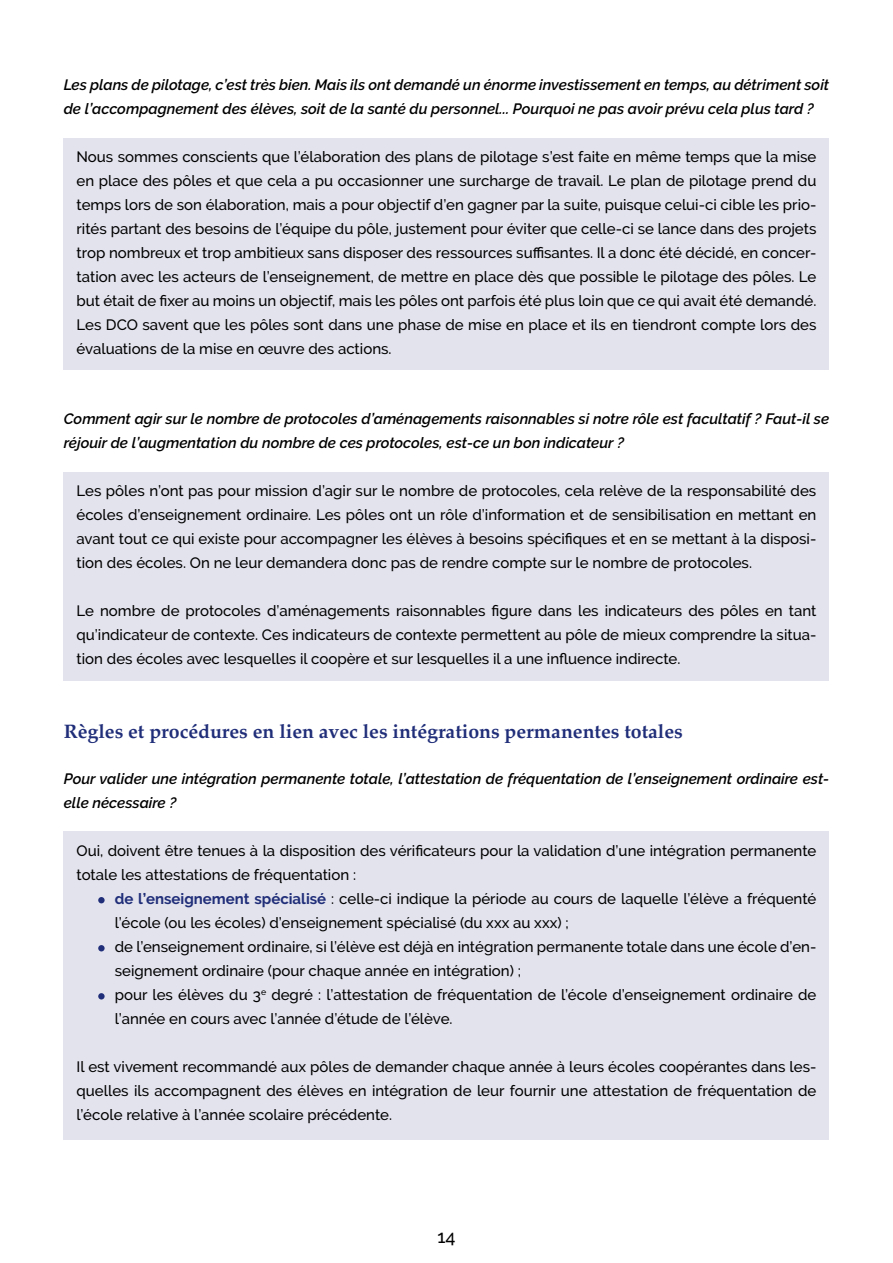
<style>
.page{position:relative;width:893px;height:1263px;background:#fff}
.page>*{position:absolute;margin:0;border:0;box-sizing:border-box;transform-origin:0 0}
.t1{font:700 19.5px "Palatino";color:#202e79}
.t2{font:500 18px "Raleway";color:#000}
.t3{font:500 15px/24px "Raleway";color:#000;text-align:justify}
.t4{font:italic 600 15px/24px "Raleway";color:#000}
.s1{font-weight:700;color:#202e79}
</style>
<div class="page">
<div style="left:64px;top:138px;width:765px;height:232px;background:#e2e3ed"></div>
<div style="left:64px;top:831px;width:765px;height:309px;background:#e2e3ed"></div>
<div style="left:64px;top:472px;width:765px;height:208px;background:#e2e3ed"></div>
<div style="left:98px;top:897px;width:7px;height:6px;background:#202e79;border-radius:50%"></div>
<div style="left:98px;top:945px;width:7px;height:6px;background:#202e79;border-radius:50%"></div>
<div style="left:98px;top:993px;width:7px;height:6px;background:#202e79;border-radius:50%"></div>
<p class="t4" style="left:64px;top:72px;width:767px">Les plans de pilotage, c’est très bien. Mais ils ont demandé un énorme investissement en temps, au détriment soit de l’accompagnement des élèves, soit de la santé du personnel... Pourquoi ne pas avoir prévu cela plus tard ?</p>
<p class="t3" style="left:77px;top:144px;width:741px">Nous sommes conscients que l’élaboration des plans de pilotage s’est faite en même temps que la mise en place des pôles et que cela a pu occasionner une surcharge de travail. Le plan de pilotage prend du temps lors de son élaboration, mais a pour objectif d’en gagner par la suite, puisque celui-ci cible les prio&shy;rités partant des besoins de l’équipe du pôle, justement pour éviter que celle-ci se lance dans des projets trop nombreux et trop ambitieux sans disposer des ressources suffisantes. Il a donc été décidé, en concer&shy;tation avec les acteurs de l’enseignement, de mettre en place dès que possible le pilotage des pôles. Le but était de fixer au moins un objectif, mais les pôles ont parfois été plus loin que ce qui avait été demandé.<br>Les DCO savent que les pôles sont dans une phase de mise en place et ils en tiendront compte lors des évaluations de la mise en œuvre des actions.</p>
<p class="t4" style="left:64px;top:407px;width:767px">Comment agir sur le nombre de protocoles d’aménagements raisonnables si notre rôle est facultatif ? Faut-il se réjouir de l’augmentation du nombre de ces protocoles, est-ce un bon indicateur ?</p>
<p class="t3" style="left:77px;top:479px;width:741px">Les pôles n’ont pas pour mission d’agir sur le nombre de protocoles, cela relève de la responsabilité des écoles d’enseignement ordinaire. Les pôles ont un rôle d’information et de sensibilisation en mettant en avant tout ce qui existe pour accompagner les élèves à besoins spécifiques et en se mettant à la disposi&shy;tion des écoles. On ne leur demandera donc pas de rendre compte sur le nombre de protocoles.</p>
<p class="t3" style="left:77px;top:599px;width:741px">Le nombre de protocoles d’aménagements raisonnables figure dans les indicateurs des pôles en tant qu’indicateur de contexte. Ces indicateurs de contexte permettent au pôle de mieux comprendre la situa&shy;tion des écoles avec lesquelles il coopère et sur lesquelles il a une influence indirecte.</p>
<h1 class="t1" style="left:64px;top:714px;width:621px">Règles et procédures en lien avec les intégrations permanentes totales</h1>
<p class="t4" style="left:64px;top:767px;width:767px">Pour valider une intégration permanente totale, l’attestation de fréquentation de l’enseignement ordinaire est&shy;elle nécessaire ?</p>
<p class="t3" style="left:77px;top:839px;width:741px">Oui, doivent être tenues à la disposition des vérificateurs pour la validation d’une intégration permanente totale les attestations de fréquentation :</p>
<p class="t3" style="left:115px;top:887px;width:703px;text-align:left"><span class="s1">de l’enseignement spécialisé</span> : celle-ci indique la période au cours de laquelle l’élève a fréquenté l’école (ou les écoles) d’enseignement spécialisé (du xxx au xxx) ;<br>de l’enseignement ordinaire, si l’élève est déjà en intégration permanente totale dans une école d’en&shy;seignement ordinaire (pour chaque année en intégration) ;<br>pour les élèves du 3<sup>e</sup> degré : l’attestation de fréquentation de l’école d’enseignement ordinaire de l’année en cours avec l’année d’étude de l’élève.</p>
<p class="t3" style="left:77px;top:1055px;width:741px">Il est vivement recommandé aux pôles de demander chaque année à leurs écoles coopérantes dans les&shy;quelles ils accompagnent des élèves en intégration de leur fournir une attestation de fréquentation de l’école relative à l’année scolaire précédente.</p>
<p class="t2" style="left:437px;top:1226px;width:20px">14</p>
</div>
